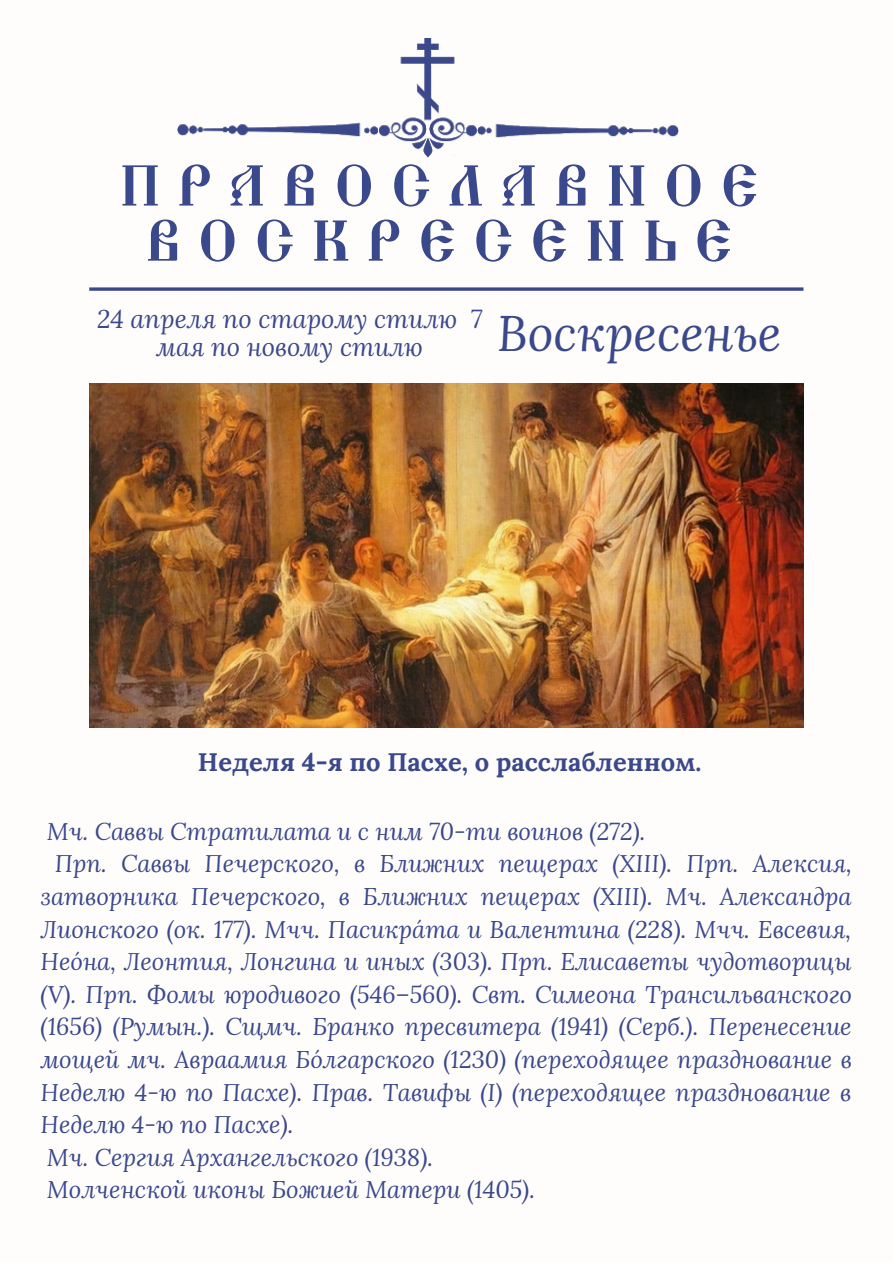
<style>
.page{position:relative;width:893px;height:1264px;background:#fff}
.page>*{position:absolute;margin:0;border:0;box-sizing:border-box;transform-origin:0 0}
.t1{font:57.9px/55.1px "Monomakh Unicode";letter-spacing:.29em;color:#3a488c;text-align:center}
.t2{font:italic 49.5px "Lora";color:#3a488c}
.t3{font:italic 25.5px/28px "Lora";color:#3a488c;text-align:center}
.t4{font:700 25.5px "Lora";color:#3a488c}
.t5{font:italic 24px/32.5px "Lora";color:#3a488c;text-align:justify}
</style>
<div class="page">
<div style="left:0;top:0;width:892px;height:1262px;background:#fffdfb"></div>
<svg style="left:89px;top:287px;width:714px;height:4px;background:#58639d"></svg>
<img style="left:89px;top:383px;width:714px;height:344px">
<img style="left:177px;top:38px;width:501px;height:120px">
<p class="t1" style="left:120px;top:165px;width:640px">ПРАВОСЛАВНОЕ<br>ВОСКРЕСЕНЬЕ</p>
<p class="t3" style="left:97px;top:305px;width:386px">24 апреля по старому стилю 7 мая по новому стилю</p>
<p class="t2" style="left:497px;top:300px;width:286px">Bоскресенье</p>
<p class="t4" style="left:198px;top:745px;width:505px">Неделя 4-я по Пасхе, о расслабленном.</p>
<p class="t5" style="left:47px;top:814px;width:600px">Мч. Саввы Стратилата и с ним 70-ти воинов (272).</p>
<p class="t5" style="left:41px;top:847px;width:813px;text-indent:14px">Прп. Саввы Печерского, в Ближних пещерах (XIII). Прп. Алексия, затворника Печерского, в Ближних пещерах (XIII). Мч. Александра Лионского (ок. 177). Мчч. Пасикра́та и Валентина (228). Мчч. Евсевия, Нео́на, Леонтия, Лонгина и иных (303). Прп. Елисаветы чудотворицы (V). Прп. Фомы юродивого (546–560). Свт. Симеона Трансильванского (1656) (Румын.). Сщмч. Бранко пресвитера (1941) (Серб.). Перенесение мощей мч. Авраамия Бо́лгарского (1230) (переходящее празднование в Неделю 4-ю по Пасхе). Прав. Тавифы (I) (переходящее празднование в Неделю 4-ю по Пасхе).</p>
<p class="t5" style="left:47px;top:1140px;width:388px">Мч. Сергия Архангельского (1938).</p>
<p class="t5" style="left:47px;top:1173px;width:489px">Молченской иконы Божией Матери (1405).</p>
</div>
